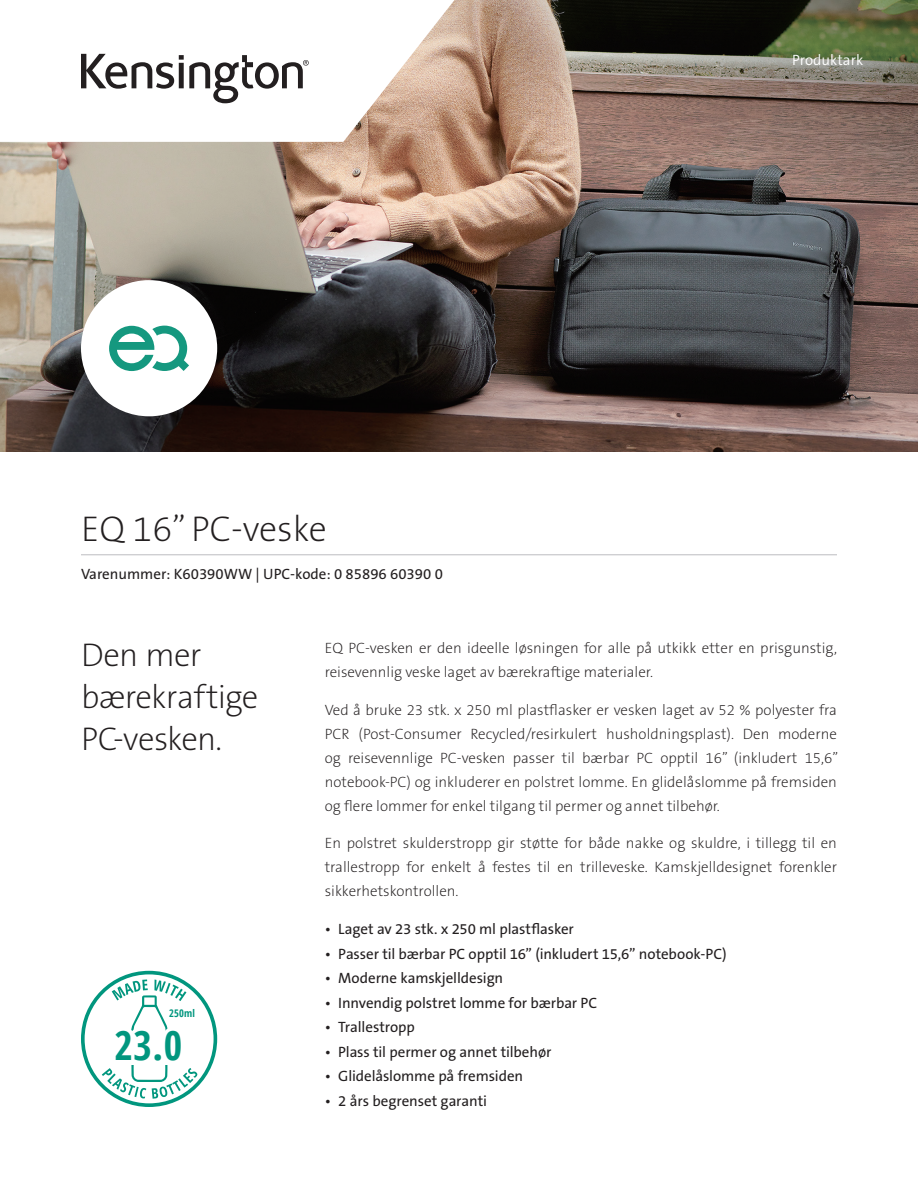
<style>
.page{position:relative;width:918px;height:1188px;background:#fff}
.page>*{position:absolute;margin:0;border:0;box-sizing:border-box;transform-origin:0 0}
.t1{font:700 condensed 39.9px "Open Sans";color:#01967e}
.t2{font:36px "The Sans KENSINGTON2 XL";color:#231f20}
.Product_Headline{font:33px/42px "The Sans KENSINGTON2 XL";letter-spacing:-.025em;color:#231f20}
.Body{font:15px/24px "The Sans KENSINGTON2 XL";color:#231f20;text-align:justify}
.Feature_Bullets{font:15px "The Sans KENSINGTON5 Rg";letter-spacing:-.005em;color:#231f20}
.Filetype_Header_Blue{font:15px "The Sans KENSINGTON4 SL";color:#fff}
.t3{font:700 condensed 10.5px "Open Sans";letter-spacing:.02em;color:#01967e}
</style>
<div class="page">
<img style="left:0;top:0;width:918px;height:451px">
<svg style="left:0;top:0;width:454px;height:142px"></svg>
<svg style="left:81px;top:54px;width:228px;height:49px"></svg>
<svg style="left:81px;top:971px;width:136px;height:136px"></svg>
<hr style="left:81px;top:554px;width:756px;height:1px;background:#bcbdc0">
<div style="left:81px;top:280px;width:136px;height:136px;background:#fff;border-radius:50%"></div>
<svg style="left:109px;top:326px;width:80px;height:45px"></svg>
<h2 class="t2" style="left:81px;top:509px;width:248px">EQ 16” PC-veske</h2>
<p class="Feature_Bullets" style="left:81px;top:566px;width:363px">Varenummer: K60390WW | UPC-kode: 0 85896 60390 0</p>
<p class="Filetype_Header_Blue" style="left:792px;top:52px;width:73px">Produktark</p>
<h3 class="Product_Headline" style="left:81px;top:635px;width:179px">Den mer bærekraftige<br>PC-vesken.</h3>
<p class="Body" style="left:325px;top:636px;width:514px">EQ PC-vesken er den ideelle løsningen for alle på utkikk etter en prisgunstig, reisevennlig veske laget av bærekraftige materialer.</p>
<p class="Body" style="left:325px;top:698px;width:515px">Ved å bruke 23 stk. x 250 ml plastflasker er vesken laget av 52 % polyester fra PCR (Post-Consumer Recycled/resirkulert husholdningsplast). Den moderne og reisevennlige PC-vesken passer til bærbar PC opptil 16” (inkludert 15,6” notebook-PC) og inkluderer en polstret lomme. En glidelåslomme på fremsiden og flere lommer for enkel tilgang til permer og annet tilbehør.</p>
<p class="Body" style="left:325px;top:831px;width:514px">En polstret skulderstropp gir støtte for både nakke og skuldre, i tillegg til en trallestropp for enkelt å festes til en trilleveske. Kamskjelldesignet forenkler sikkerhetskontrollen.</p>
<p class="Feature_Bullets" style="left:325px;top:921px;width:251px">• Laget av 23 stk. x 250 ml plastflasker</p>
<p class="Feature_Bullets" style="left:325px;top:946px;width:403px">• Passer til bærbar PC opptil 16” (inkludert 15,6” notebook-PC)</p>
<p class="Feature_Bullets" style="left:325px;top:970px;width:180px">• Moderne kamskjelldesign</p>
<p class="Feature_Bullets" style="left:325px;top:995px;width:274px">• Innvendig polstret lomme for bærbar PC</p>
<p class="Feature_Bullets" style="left:325px;top:1019px;width:92px">• Trallestropp</p>
<p class="Feature_Bullets" style="left:325px;top:1044px;width:228px">• Plass til permer og annet tilbehør</p>
<p class="Feature_Bullets" style="left:325px;top:1068px;width:200px">• Glidelåslomme på fremsiden</p>
<p class="Feature_Bullets" style="left:325px;top:1093px;width:164px">• 2 års begrenset garanti</p>
<p class="t3" style="left:169px;top:1005px;width:28px">250ml</p>
<h1 class="t1" style="left:115px;top:1018px;width:69px">23.0</h1>
</div>
